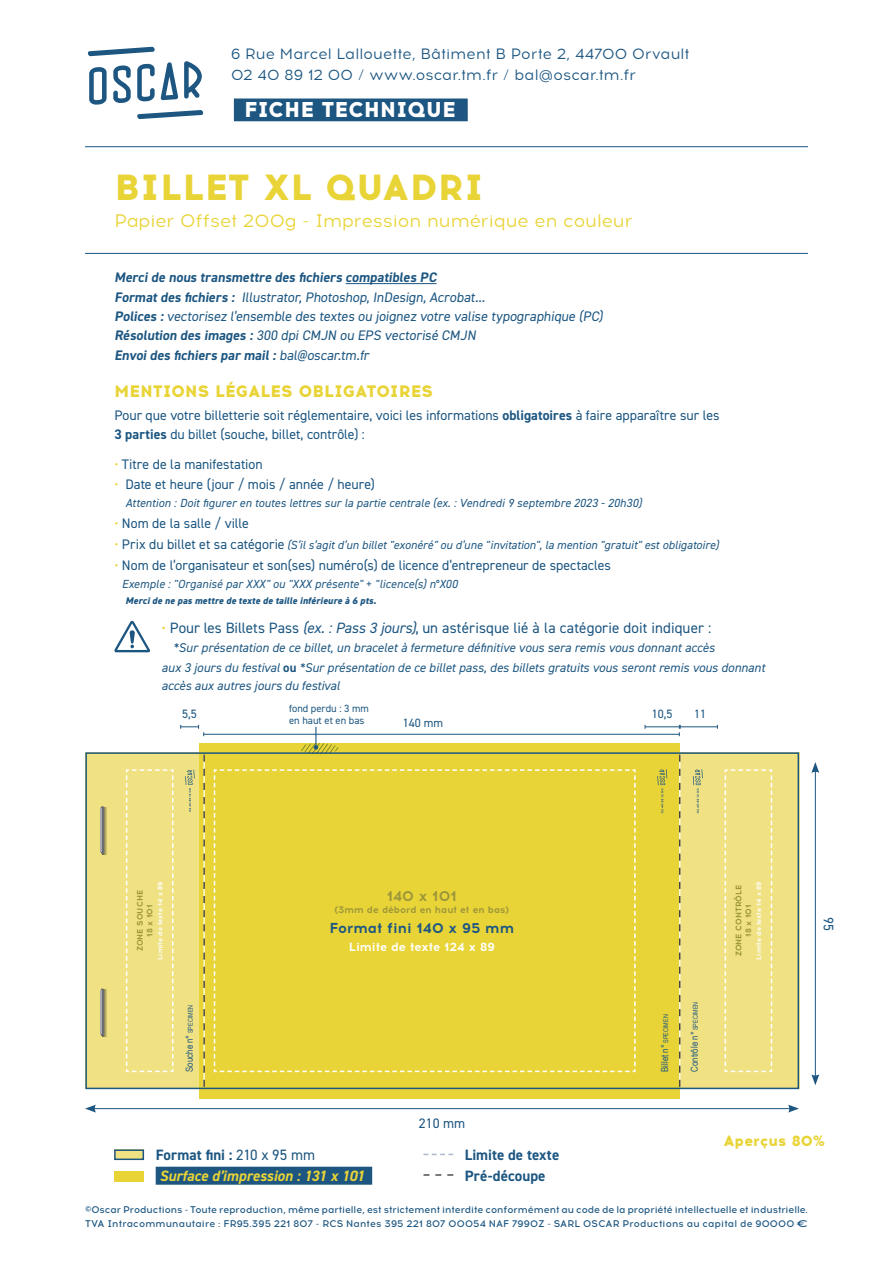
<style>
.page{position:relative;width:893px;height:1263px;background:#fff}
.page>*{position:absolute;margin:0;border:0;box-sizing:border-box;transform-origin:0 0}
.t1{font:800 36.3px "Acrom";letter-spacing:.01em;color:#e9d438}
.t2{font:800 21.45px "Acrom";letter-spacing:-.005em;color:#fff}
.t3{font:18.15px "Acrom";color:#e9d438}
.t4{font:800 16.65px "Acrom";letter-spacing:-.005em;color:#e9d438}
.t5{font:15px "Acrom";letter-spacing:.01em;color:#1c5681}
.t6{font:15px "DIN2014";letter-spacing:.005em;color:#1c5681}
.t7{font:700 15px "DIN2014";letter-spacing:.005em;color:#1c5681}
.t8{font:italic 700 15px "DIN2014";color:#e9d438}
.t9{font:800 15px "Acrom";letter-spacing:.01em;color:#e9d438}
.t10{font:700 14.4px "Acrom";color:#1c5681}
.t11{font:700 14.4px "Acrom";color:#9c9638}
.t12{font:13.8px "DIN2014";color:#1c5681}
.t13{font:700 13.8px "DIN2014";color:#1c5681}
.t14{font:italic 12.75px/18px "DIN2014";color:#1c5681}
.t15{font:12.15px "DIN2014";color:#1c5681}
.t16{font:700 12px "Acrom";color:#fff}
.t17{font:italic 11.7px "DIN2014";letter-spacing:.005em;color:#1c5681}
.t18{font:10.5px "DIN2014";color:#1c5681}
.t19{font:500 9.75px "Acrom";color:#1c5681}
.t20{font:500 9.75px "Acrom";letter-spacing:.02em;color:#1c5681}
.t21{font:italic 800 9.75px "DIN2014";letter-spacing:.025em;color:#1c5681}
.t22{font:9.6px "Arial Narrow";color:#1c5681}
.t23{font:700 9.6px "Acrom";color:#9c9638}
.t24{font:700 8.1px "Acrom";color:#9c9638}
.t25{font:700 6.75px "Acrom";color:#fff}
.s1{font-weight:700}
.s2{font-weight:400}
.s3{font-family:"Bebas Neue Pro";font-weight:400}
.s4{color:#e9d438}
.s5{font-style:normal;font-size:13.8px;color:#e9d438}
.s6{font-style:normal;font-size:13.8px}
.s7{font-style:italic}
.s8{font-weight:700;font-style:normal}
.s9{font-size:6.6px}
</style>
<div class="page">
<hr style="left:346px;top:283px;width:91px;height:1px;background:#1c5681">
<div style="left:234px;top:99px;width:234px;height:22px;background:#1c5681"></div>
<svg style="left:137px;top:64px;width:18px;height:38px"></svg>
<svg style="left:89px;top:67px;width:18px;height:38px"></svg>
<svg style="left:113px;top:65px;width:18px;height:38px"></svg>
<svg style="left:161px;top:62px;width:17px;height:38px"></svg>
<svg style="left:184px;top:61px;width:18px;height:38px"></svg>
<svg style="left:137px;top:110px;width:66px;height:9px"></svg>
<svg style="left:88px;top:47px;width:67px;height:9px"></svg>
<hr style="left:85px;top:146px;width:723px;height:1px;background:#1c5681">
<hr style="left:85px;top:253px;width:723px;height:1px;background:#1c5681">
<hr style="left:204px;top:734px;width:475px;height:1px;background:#1c5681">
<svg style="left:180px;top:725px;width:24px;height:11px"></svg>
<hr style="left:645px;top:726px;width:34px;height:1px;background:#1c5681">
<hr style="left:680px;top:726px;width:37px;height:1px;background:#1c5681">
<svg style="left:679px;top:725px;width:2px;height:11px"></svg>
<div style="left:85px;top:752px;width:714px;height:337px;background:#f0e182"></div>
<div style="left:199px;top:742px;width:480px;height:356px;background:#e9d438"></div>
<svg style="left:204px;top:755px;width:1px;height:331px"></svg>
<svg style="left:679px;top:755px;width:1px;height:331px"></svg>
<svg style="left:103px;top:807px;width:4px;height:47px"></svg>
<hr style="left:101px;top:808px;width:3px;height:44px;background:#6c6d70">
<hr style="left:101px;top:808px;width:1px;height:44px;background:#a8a9ad">
<svg style="left:103px;top:990px;width:4px;height:46px"></svg>
<hr style="left:101px;top:990px;width:3px;height:44px;background:#6c6d70">
<hr style="left:101px;top:990px;width:1px;height:44px;background:#a8a9ad">
<hr style="left:93px;top:1108px;width:698px;height:1px;background:#1c5681">
<svg style="left:85px;top:1105px;width:11px;height:7px"></svg>
<svg style="left:788px;top:1105px;width:11px;height:7px"></svg>
<hr style="left:815px;top:770px;width:1px;height:307px;background:#1c5681">
<svg style="left:811px;top:762px;width:8px;height:11px"></svg>
<svg style="left:811px;top:1074px;width:8px;height:11px"></svg>
<svg style="left:213px;top:769px;width:423px;height:304px"></svg>
<svg style="left:125px;top:769px;width:49px;height:304px"></svg>
<svg style="left:724px;top:769px;width:49px;height:304px"></svg>
<svg style="left:185px;top:770px;width:10px;height:42px"></svg>
<div style="left:156px;top:1167px;width:216px;height:18px;background:#1c5681"></div>
<svg style="left:423px;top:1154px;width:30px;height:1px"></svg>
<div style="left:114px;top:1149px;width:30px;height:11px;background:#f0e182"></div>
<svg style="left:423px;top:1174px;width:30px;height:1px"></svg>
<div style="left:114px;top:1171px;width:30px;height:11px;background:#e9d438"></div>
<svg style="left:114px;top:621px;width:36px;height:31px"></svg>
<div style="left:85px;top:752px;width:714px;height:337px;border:2px solid #1c5681"></div>
<div style="left:114px;top:1149px;width:30px;height:11px;border:2px solid #1c5681"></div>
<svg style="left:299px;top:727px;width:40px;height:27px"></svg>
<svg style="left:657px;top:769px;width:10px;height:44px"></svg>
<svg style="left:693px;top:769px;width:10px;height:44px"></svg>
<p class="t5" style="left:231px;top:44px;width:460px">6 Rue Marcel Lallouette, Bâtiment B Porte 2, 44700 Orvault</p>
<p class="t5" style="left:231px;top:65px;width:406px">02 40 89 12 00 / www.oscar.tm.fr / bal@oscar.tm.fr</p>
<p class="t2" style="left:244px;top:94px;width:213px">FICHE TECHNIQUE</p>
<p class="t1" style="left:115px;top:160px;width:371px">BILLET XL QUADRI</p>
<p class="t3" style="left:114px;top:209px;width:520px">Papier Offset 200g - Impression numérique en couleur</p>
<p class="t13" style="left:114px;top:268px;width:326px">Merci de nous transmettre des fichiers compatibles PC</p>
<p class="t12" style="left:114px;top:288px;width:375px"><span class="s1">Format des fichiers :</span> Illustrator, Photoshop, InDesign, Acrobat...</p>
<p class="t12" style="left:114px;top:308px;width:492px"><span class="s1">Polices :</span> vectorisez l’ensemble des textes ou joignez votre valise typographique (PC)</p>
<p class="t12" style="left:114px;top:327px;width:365px"><span class="s1">Résolution des images :</span> 300 dpi CMJN ou EPS vectorisé CMJN</p>
<p class="t13" style="left:114px;top:346px;width:259px">Envoi des fichiers par mail : <span class="s2">bal</span><span class="s3">@</span><span class="s2">oscar.tm.fr</span></p>
<p class="t4" style="left:114px;top:378px;width:320px">MENTIONS LÉGALES OBLIGATOIRES</p>
<p class="t12" style="left:114px;top:407px;width:607px">Pour que votre billetterie soit réglementaire, voici les informations <span class="s1">obligatoires</span> à faire apparaître sur les</p>
<p class="t12" style="left:114px;top:426px;width:252px"><span class="s1">3 parties</span> du billet (souche, billet, contrôle) :</p>
<p class="t12" style="left:114px;top:455px;width:150px"><span class="s4">•</span> Titre de la manifestation</p>
<p class="t12" style="left:114px;top:476px;width:262px"><span class="s4">•</span> Date et heure (jour / mois / année / heure)</p>
<p class="t17" style="left:125px;top:496px;width:518px">Attention : Doit figurer en toutes lettres sur la partie centrale (ex. : Vendredi 9 septembre 2023 - 20h30)</p>
<p class="t12" style="left:114px;top:515px;width:136px"><span class="s4">•</span> Nom de la salle / ville</p>
<p class="t17" style="left:114px;top:538px;width:606px"><span class="s5">•</span> <span class="s6">Prix du billet et sa catégorie</span> (S’il s’agit d’un billet "exonéré" ou d’une "invitation", la mention "gratuit" est obligatoire)</p>
<p class="t12" style="left:114px;top:556px;width:498px"><span class="s4">•</span> Nom de l’organisateur et son(ses) numéro(s) de licence d’entrepreneur de spectacles</p>
<p class="t17" style="left:122px;top:576px;width:337px">Exemple : "Organisé par XXX" ou "XXX présente" + "licence(s) n°X00</p>
<p class="t21" style="left:125px;top:594px;width:252px">Merci de ne pas mettre de texte de taille inférieure à 6 pts.</p>
<p class="t6" style="left:162px;top:618px;width:551px"><span class="s4">•</span> Pour les Billets Pass <span class="s7">(ex. : Pass 3 jours)</span>, un astérisque lié à la catégorie doit indiquer :</p>
<p class="t14" style="left:174px;top:638px;width:543px">*Sur présentation de ce billet, un bracelet à fermeture définitive vous sera remis vous donnant accès</p>
<p class="t14" style="left:162px;top:658px;width:605px">aux 3 jours du festival <span class="s8">ou</span> *Sur présentation de ce billet pass, des billets gratuits vous seront remis vous donnant accès aux autres jours du festival</p>
<p class="t15" style="left:182px;top:706px;width:16px">5,5</p>
<p class="t18" style="left:289px;top:701px;width:81px">fond perdu : 3 mm</p>
<p class="t18" style="left:289px;top:713px;width:77px">en haut et en bas</p>
<p class="t15" style="left:403px;top:715px;width:42px">140 mm</p>
<p class="t15" style="left:652px;top:706px;width:22px">10,5</p>
<p class="t15" style="left:694px;top:706px;width:14px">11</p>
<p class="t25" style="left:754px;top:960px;width:79px;rotate:-90deg">Limite de texte 14 x 89</p>
<p class="t25" style="left:155px;top:960px;width:79px;rotate:-90deg">Limite de texte 14 x 89</p>
<p class="t24" style="left:733px;top:956px;width:73px;rotate:-90deg">ZONE CONTRÔLE</p>
<p class="t24" style="left:134px;top:951px;width:63px;rotate:-90deg">ZONE SOUCHE</p>
<p class="t11" style="left:387px;top:886px;width:72px">140 x 101</p>
<p class="t23" style="left:334px;top:902px;width:176px">(3mm de débord en haut et en bas)</p>
<p class="t10" style="left:329px;top:918px;width:186px">Format fini 140 x 95 mm</p>
<p class="t24" style="left:743px;top:937px;width:34px;rotate:-90deg">18 x 101</p>
<p class="t24" style="left:144px;top:937px;width:34px;rotate:-90deg">18 x 101</p>
<p class="t16" style="left:349px;top:938px;width:147px">Limite de texte 124 x 89</p>
<p class="t22" style="left:182px;top:1072px;width:68px;rotate:-90deg">Souche n° <span class="s9">SPECIMEN</span></p>
<p class="t22" style="left:658px;top:1072px;width:59px;rotate:-90deg">Billet n° <span class="s9">SPECIMEN</span></p>
<p class="t12" style="left:419px;top:1114px;width:48px">210 mm</p>
<p class="t22" style="left:687px;top:1072px;width:71px;rotate:-90deg">Contrôle n° <span class="s9">SPECIMEN</span></p>
<p class="t12" style="left:837px;top:917px;width:15px;rotate:90deg">95</p>
<p class="t7" style="left:156px;top:1145px;width:161px">Format fini : <span class="s2">210 x 95 mm</span></p>
<p class="t8" style="left:159px;top:1166px;width:207px">Surface d’impression : 131 x 101</p>
<p class="t7" style="left:465px;top:1145px;width:96px">Limite de texte</p>
<p class="t7" style="left:465px;top:1166px;width:82px">Pré-découpe</p>
<p class="t9" style="left:723px;top:1129px;width:103px">Aperçus 80%</p>
<p class="t19" style="left:85px;top:1203px;width:724px">©Oscar Productions - Toute reproduction, même partielle, est strictement interdite conformément au code de la propriété intellectuelle et industrielle.</p>
<p class="t20" style="left:85px;top:1217px;width:724px">TVA Intracommunautaire : FR95.395 221 807 - RCS Nantes 395 221 807 00054 NAF 7990Z - SARL OSCAR Productions au capital de 90000 €</p>
</div>
